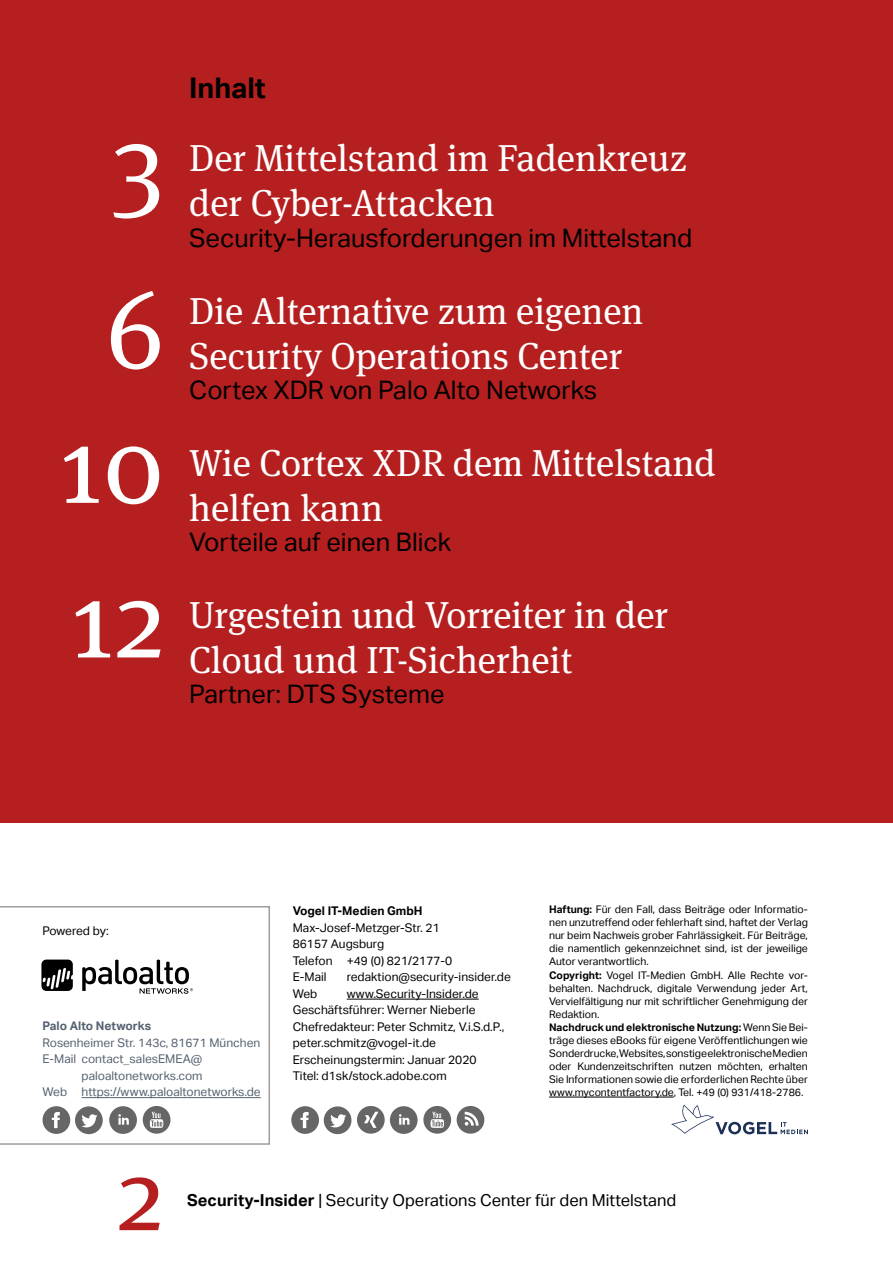
<style>
.page{position:relative;width:893px;height:1263px;background:#fff}
.page>*{position:absolute;margin:0;border:0;box-sizing:border-box;transform-origin:0 0}
.t1{font:109.5px/167.2px "Meta Serif OT";color:#fff}
.t2{font:102px "Meta Serif OT";color:#b51f1f}
.t3{font:37.5px/45px "Meta Serif OT";color:#fff}
.t4{font:700 28.5px "Aktiv Grotesk";color:#000}
.t5{font:25.5px "Aktiv Grotesk";color:#000}
.t6{font:16.5px "Aktiv Grotesk";color:#000}
.t7{font:12px/16.5px "Aktiv Grotesk";color:#000}
.t8{font:12px "Aktiv Grotesk";color:#546170}
.t9{font:700 12px "Aktiv Grotesk";color:#000}
.t10{font:700 12px "Aktiv Grotesk";color:#546170}
.t11{font:10.5px/13px "Aktiv Grotesk";color:#000}
.s1{font-weight:700}
</style>
<div class="page">
<div style="left:0;top:0;width:893px;height:822px;background:#b51f1f"></div>
<svg style="left:0;top:906px;width:270px;height:239px"></svg>
<hr style="left:347px;top:999px;width:132px;height:1px;background:#000">
<hr style="left:82px;top:1097px;width:179px;height:1px;background:#546170">
<hr style="left:549px;top:1097px;width:125px;height:1px;background:#000">
<svg style="left:671px;top:1104px;width:137px;height:30px"></svg>
<svg style="left:291px;top:1106px;width:60px;height:28px"></svg>
<svg style="left:357px;top:1106px;width:94px;height:28px"></svg>
<svg style="left:457px;top:1106px;width:27px;height:28px"></svg>
<svg style="left:109px;top:1106px;width:28px;height:28px"></svg>
<svg style="left:143px;top:1106px;width:27px;height:28px"></svg>
<svg style="left:43px;top:1106px;width:60px;height:28px"></svg>
<svg style="left:41px;top:959px;width:32px;height:32px"></svg>
<svg style="left:82px;top:959px;width:111px;height:35px"></svg>
<h1 class="t1" style="left:106px;top:79px;width:59px">3<br>6</h1>
<h1 class="t1" style="left:59px;top:387px;width:107px;line-height:154.6px">10<br>12</h1>
<h3 class="t4" style="left:189px;top:71px;width:78px">Inhalt</h3>
<h3 class="t3" style="left:189px;top:136px;width:499px">Der Mittelstand im Fadenkreuz der Cyber-Attacken</h3>
<h3 class="t5" style="left:189px;top:223px;width:505px">Security-Herausforderungen im Mittelstand</h3>
<h3 class="t3" style="left:189px;top:288px;width:456px">Die Alternative zum eigenen<br>Security Operations Center</h3>
<h3 class="t5" style="left:189px;top:376px;width:409px">Cortex XDR von Palo Alto Networks</h3>
<h3 class="t3" style="left:189px;top:440px;width:528px">Wie Cortex XDR dem Mittelstand helfen kann</h3>
<h3 class="t5" style="left:189px;top:527px;width:263px">Vorteile auf einen Blick</h3>
<h3 class="t3" style="left:189px;top:592px;width:480px">Urgestein und Vorreiter in der<br>Cloud und IT-Sicherheit</h3>
<h3 class="t5" style="left:189px;top:679px;width:257px">Partner: DTS Systeme</h3>
<p class="t7" style="left:43px;top:923px;width:68px">Powered by:</p>
<p class="t10" style="left:43px;top:1019px;width:110px">Palo Alto Networks</p>
<p class="t8" style="left:43px;top:1036px;width:219px">Rosenheimer Str. 143c, 81671 München</p>
<p class="t8" style="left:43px;top:1052px;width:161px">E-Mail contact_salesEMEA@</p>
<p class="t8" style="left:82px;top:1069px;width:123px">paloaltonetworks.com</p>
<p class="t8" style="left:43px;top:1085px;width:220px">Web https://www.paloaltonetworks.de</p>
<p class="t9" style="left:293px;top:904px;width:131px">Vogel IT-Medien GmbH</p>
<p class="t7" style="left:293px;top:919px;width:161px">Max-Josef-Metzger-Str. 21<br>86157 Augsburg<br>Telefon +49 (0) 821/2177-0<br>E-Mail</p>
<p class="t7" style="left:347px;top:969px;width:166px">redaktion@security-insider.de</p>
<p class="t7" style="left:293px;top:985px;width:213px;text-indent:54px">www.Security-Insider.de Geschäftsführer: Werner Nieberle Chefredakteur: Peter Schmitz, V.i.S.d.P., peter.schmitz@vogel-it.de Erscheinungstermin: Januar 2020<br>Titel: d1sk/stock.adobe.com</p>
<p class="t7" style="left:293px;top:985px;width:26px">Web</p>
<p class="t11" style="left:549px;top:903px;width:260px"><span class="s1">Haftung:</span> Für den Fall, dass Beiträge oder Informatio&shy;nen unzutreffend oder fehlerhaft sind, haftet der Verlag nur beim Nachweis grober Fahrlässigkeit. Für Beiträge, die namentlich gekennzeichnet sind, ist der jeweilige Autor verantwortlich.<br><span class="s1">Copyright:</span> Vogel IT-Medien GmbH. Alle Rechte vor&shy;behalten. Nachdruck, digitale Verwendung jeder Art, Vervielfältigung nur mit schriftlicher Genehmigung der Redaktion.<br><span class="s1">Nachdruck und elektronische Nutzung:</span> Wenn Sie Bei&shy;träge dieses eBooks für eigene Veröffentlichungen wie Sonderdrucke, Websites, sonstige elektronische Medien oder Kundenzeitschriften nutzen möchten, erhalten Sie Informationen sowie die erforderlichen Rechte über www.mycontentfactory.de, Tel. +49 (0) 931/418-2786.</p>
<h2 class="t2" style="left:117px;top:1130px;width:47px">2</h2>
<h3 class="t6" style="left:187px;top:1190px;width:491px"><span class="s1">Security-Insider</span> | Security Operations Center für den Mittelstand</h3>
</div>
